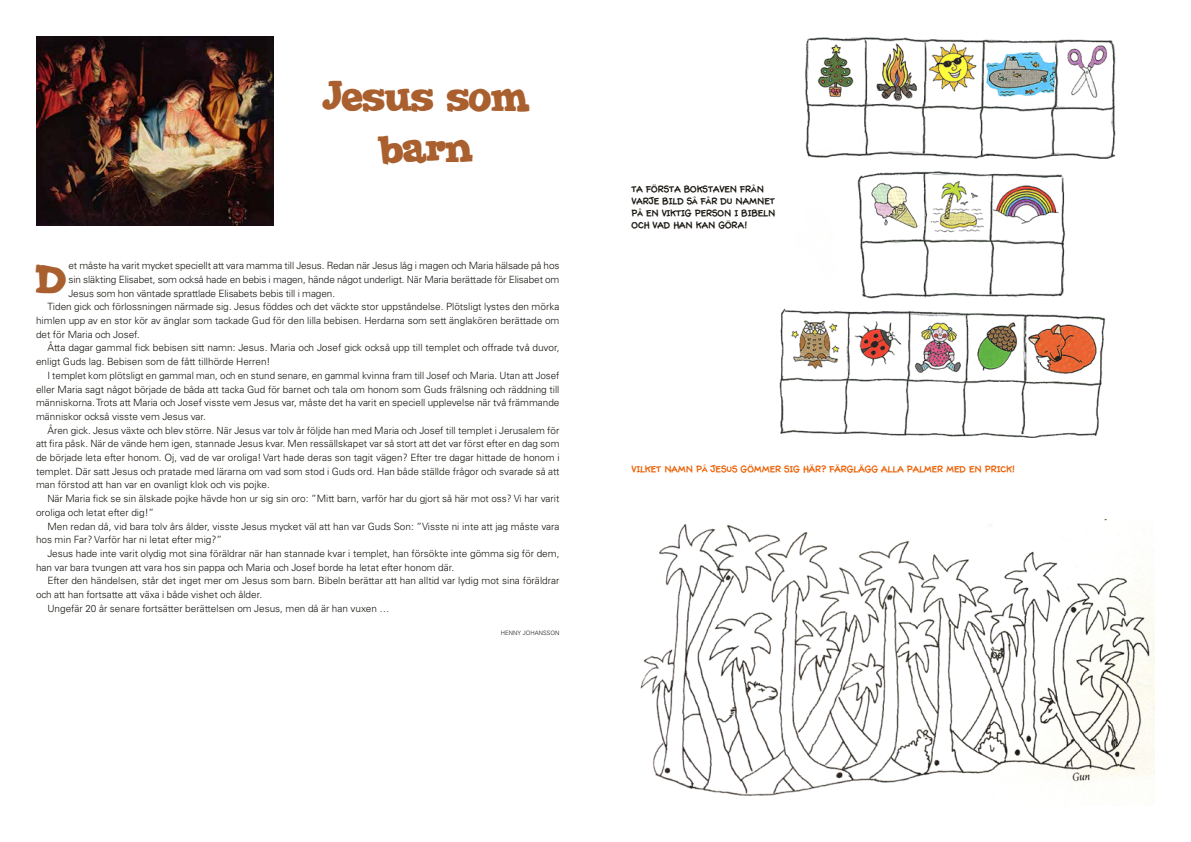
<style>
.page{position:relative;width:1191px;height:842px;background:#fff}
.page>*{position:absolute;margin:0;border:0;box-sizing:border-box;transform-origin:0 0}
.t1{font:45.9px "Jointby Pizza Dude";color:#a95f2e}
.t2{font:42px/50.4px "Jointby Pizza Dude";color:#a95f2e;text-align:center}
.t3{font:300 10px "Univers";color:#18150f}
.t4{font:9px/12px "Hog Bold HMK";color:#18150f}
.t5{font:9px "Hog Bold HMK";color:#ea6208}
.t6{font:300 6px "Univers";color:#18150f}
</style>
<div class="page">
<img style="left:36px;top:36px;width:237px;height:189px">
<img style="left:779px;top:37px;width:337px;height:401px">
<img style="left:640px;top:519px;width:515px;height:280px">
<h2 class="t2" style="left:321px;top:72px;width:209px">Jesus som barn</h2>
<h1 class="t1" style="left:34px;top:254px;width:31px">D</h1>
<p class="t3" style="left:69px;top:260px;width:492px">et måste ha varit mycket speciellt att vara mamma till Jesus. Redan när Jesus låg i magen och Maria hälsade på hos</p>
<p class="t3" style="left:69px;top:273px;width:492px">sin släkting Elisabet, som också hade en bebis i magen, hände något underligt. När Maria berättade för Elisabet om</p>
<p class="t3" style="left:69px;top:287px;width:268px">Jesus som hon väntade sprattlade Elisabets bebis till i magen.</p>
<p class="t3" style="left:47px;top:301px;width:513px">Tiden gick och förlossningen närmade sig. Jesus föddes och det väckte stor uppståndelse. Plötsligt lystes den mörka</p>
<p class="t3" style="left:36px;top:314px;width:525px">himlen upp av en stor kör av änglar som tackade Gud för den lilla bebisen. Herdarna som sett änglakören berättade om</p>
<p class="t3" style="left:36px;top:328px;width:105px">det för Maria och Josef.</p>
<p class="t3" style="left:47px;top:342px;width:514px">Åtta dagar gammal fick bebisen sitt namn: Jesus. Maria och Josef gick också upp till templet och offrade två duvor,</p>
<p class="t3" style="left:36px;top:356px;width:236px">enligt Guds lag. Bebisen som de fått tillhörde Herren!</p>
<p class="t3" style="left:47px;top:369px;width:513px">I templet kom plötsligt en gammal man, och en stund senare, en gammal kvinna fram till Josef och Maria. Utan att Josef</p>
<p class="t3" style="left:36px;top:383px;width:525px">eller Maria sagt något började de båda att tacka Gud för barnet och tala om honom som Guds frälsning och räddning till</p>
<p class="t3" style="left:36px;top:397px;width:525px">människorna. Trots att Maria och Josef visste vem Jesus var, måste det ha varit en speciell upplevelse när två främmande</p>
<p class="t3" style="left:36px;top:410px;width:171px">människor också visste vem Jesus var.</p>
<p class="t3" style="left:47px;top:424px;width:513px">Åren gick. Jesus växte och blev större. När Jesus var tolv år följde han med Maria och Josef till templet i Jerusalem för</p>
<p class="t3" style="left:36px;top:438px;width:525px">att fira påsk. När de vände hem igen, stannade Jesus kvar. Men ressällskapet var så stort att det var först efter en dag som</p>
<p class="t3" style="left:36px;top:451px;width:525px">de började leta efter honom. Oj, vad de var oroliga! Vart hade deras son tagit vägen? Efter tre dagar hittade de honom i</p>
<p class="t3" style="left:36px;top:465px;width:525px">templet. Där satt Jesus och pratade med lärarna om vad som stod i Guds ord. Han både ställde frågor och svarade så att</p>
<p class="t3" style="left:36px;top:479px;width:235px">man förstod att han var en ovanligt klok och vis pojke.</p>
<p class="t3" style="left:47px;top:493px;width:513px">När Maria fick se sin älskade pojke hävde hon ur sig sin oro: ”Mitt barn, varför har du gjort så här mot oss? Vi har varit</p>
<p class="t3" style="left:36px;top:506px;width:120px">oroliga och letat efter dig!”</p>
<p class="t3" style="left:47px;top:520px;width:513px">Men redan då, vid bara tolv års ålder, visste Jesus mycket väl att han var Guds Son: ”Visste ni inte att jag måste vara</p>
<p class="t3" style="left:36px;top:534px;width:187px">hos min Far? Varför har ni letat efter mig?”</p>
<p class="t3" style="left:47px;top:547px;width:514px">Jesus hade inte varit olydig mot sina föräldrar när han stannade kvar i templet, han försökte inte gömma sig för dem,</p>
<p class="t3" style="left:36px;top:561px;width:420px">han var bara tvungen att vara hos sin pappa och Maria och Josef borde ha letat efter honom där.</p>
<p class="t3" style="left:47px;top:575px;width:513px">Efter den händelsen, står det inget mer om Jesus som barn. Bibeln berättar att han alltid var lydig mot sina föräldrar</p>
<p class="t3" style="left:36px;top:588px;width:228px">och att han fortsatte att växa i både vishet och ålder.</p>
<p class="t3" style="left:47px;top:602px;width:344px">Ungefär 20 år senare fortsätter berättelsen om Jesus, men då är han vuxen …</p>
<p class="t6" style="left:501px;top:630px;width:60px">HENNY JOHANSSON</p>
<p class="t4" style="left:631px;top:183px;width:145px">TA FÖRSTA BOKSTAVEN FRÅN<br>VARJE BILD SÅ FÅR DU NAMNET<br>PÅ EN VIKTIG PERSON I BIBELN<br>OCH VAD HAN KAN GÖRA!</p>
<p class="t5" style="left:631px;top:464px;width:385px">VILKET NAMN PÅ JESUS GÖMMER SIG HÄR? FÄRGLÄGG ALLA PALMER MED EN PRICK!</p>
</div>
